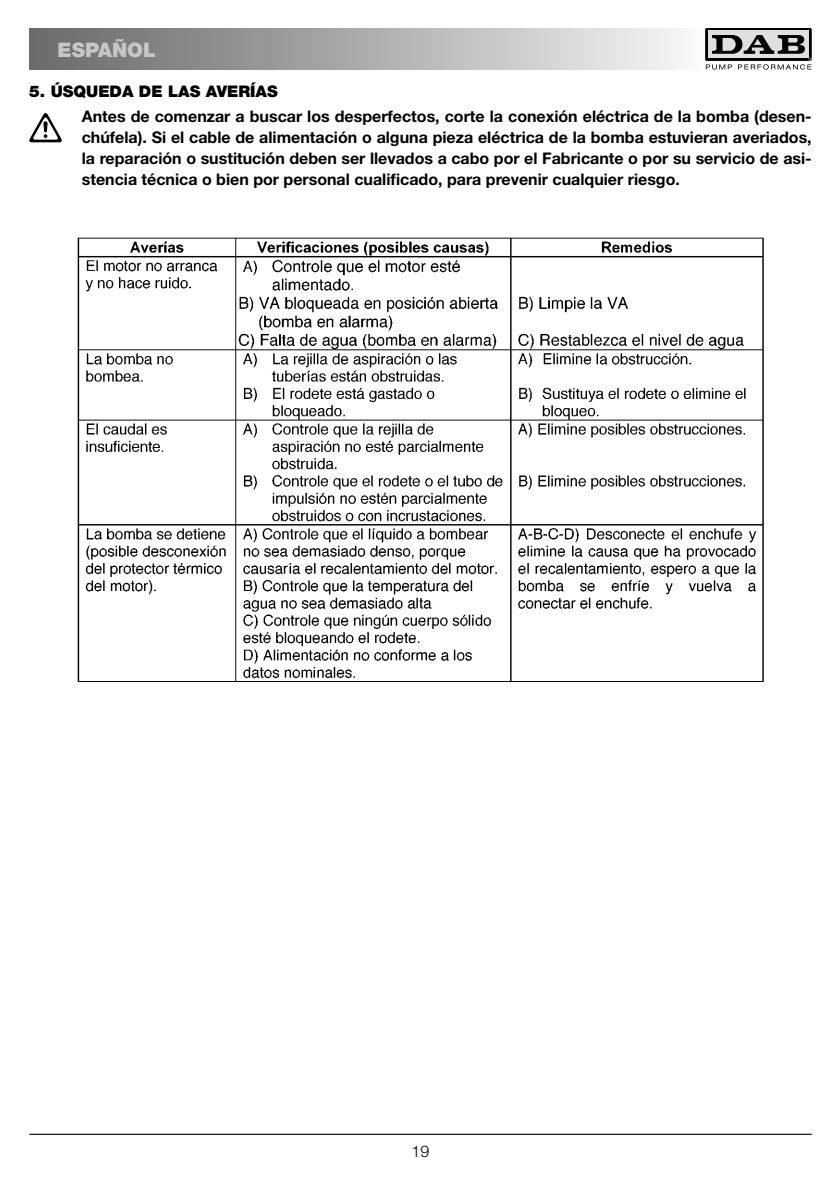
<style>
.page{position:relative;width:839px;height:1192px;background:#fff}
.page>*{position:absolute;margin:0;border:0;box-sizing:border-box;transform-origin:0 0}
.t1{font:900 20px "Helvetica Neue LT";color:#c7c7c7}
.t2{font:700 16px/21px "Helvetica Neue LT";color:#000;text-align:justify}
.t3{font:900 16px "Helvetica Neue LT";color:#000}
.t4{font:300 16px "Helvetica Neue LT";color:#000}
</style>
<div class="page">
<svg style="left:705px;top:28px;width:107px;height:33px"></svg>
<div style="left:708px;top:31px;width:101px;height:27px;background:#e0e0e0"></div>
<svg style="left:706px;top:35px;width:106px;height:35px"></svg>
<hr style="left:29px;top:1133px;width:783px;height:1px;background:#000">
<div style="left:29px;top:28px;width:675px;height:41px;background:linear-gradient(to right,#676767,#f7f7f7)"></div>
<svg style="left:29px;top:113px;width:33px;height:29px"></svg>
<img style="left:77px;top:237px;width:687px;height:445px">
<p class="t1" style="left:58px;top:43px;width:100px">ESPAÑOL</p>
<p class="t3" style="left:29px;top:86px;width:250px">5. ÚSQUEDA DE LAS AVERÍAS</p>
<p class="t2" style="left:82px;top:107px;width:731px">Antes de comenzar a buscar los desperfectos, corte la conexión eléctrica de la bomba (desen&shy;chúfela). Si el cable de alimentación o alguna pieza eléctrica de la bomba estuvieran averiados, la reparación o sustitución deben ser llevados a cabo por el Fabricante o por su servicio de asi&shy;stencia técnica o bien por personal cualificado, para prevenir cualquier riesgo.</p>
<p class="t4" style="left:412px;top:1145px;width:19px">19</p>
</div>
